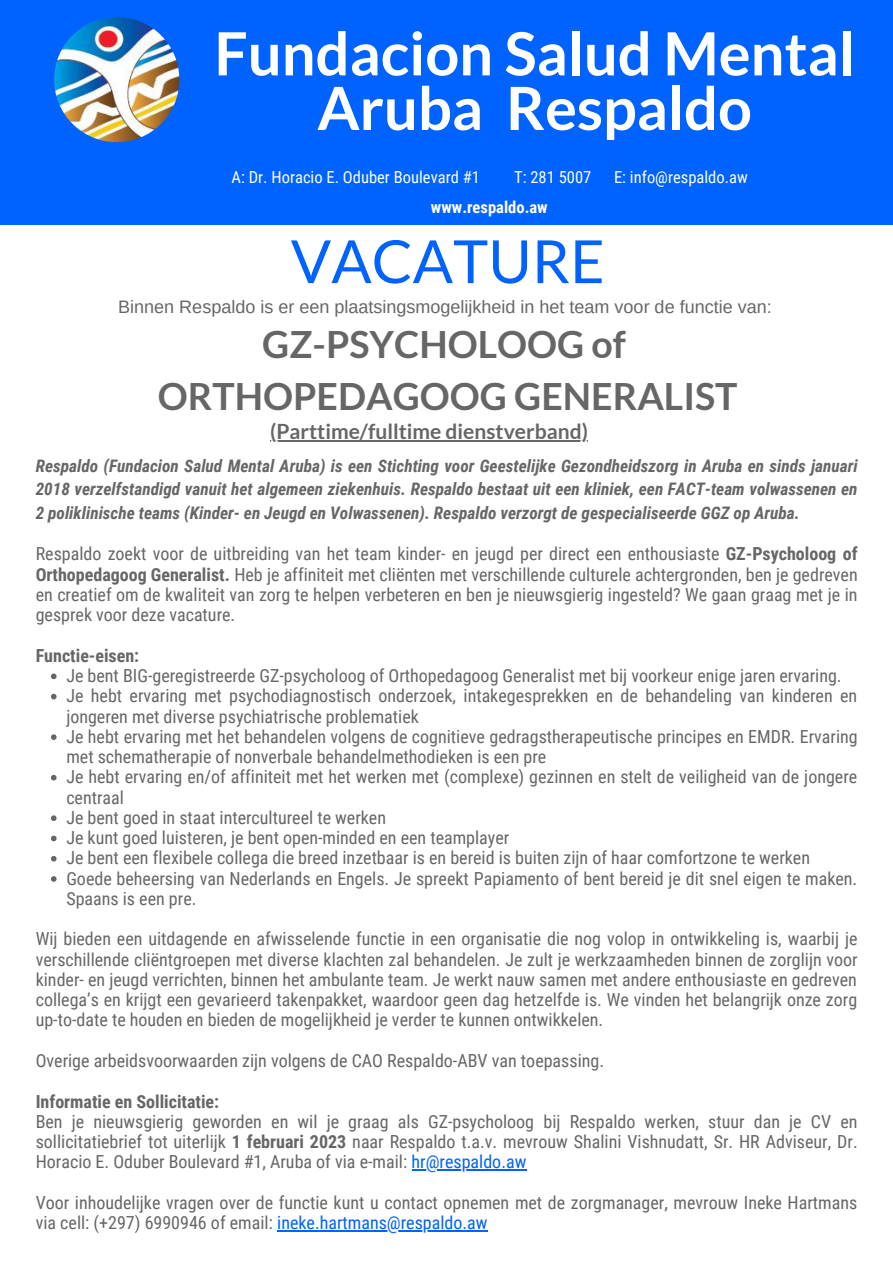
<style>
.page{position:relative;width:893px;height:1263px;background:#fff}
.page>*{position:absolute;margin:0;border:0;box-sizing:border-box;transform-origin:0 0}
.t1{font:700 59.62px/54.6px "Lato";color:#fff;text-align:center}
.t2{font:59.62px "Lato";color:#0062ff}
.t3{font:700 37.5px/52.3px "Lato";color:#666;text-align:center}
.t4{font:700 21px "Lato";color:#666}
.t5{font:18px/20.2px "Roboto Condensed";color:#666;text-align:justify}
.t6{font:18px "Arimo";color:#666}
.t7{font:700 18px "Roboto Condensed";color:#666}
.t8{font:italic 700 17.25px/23.6px "Roboto Condensed";color:#666;text-align:justify}
.t9{font:16.58px "Roboto Condensed";color:#fff}
.t10{font:700 16.58px "Roboto Condensed";color:#fff}
.s1{font-weight:700}
.s2{color:#0062ff}
</style>
<div class="page">
<div style="left:0;top:0;width:893px;height:224px;background:#0062ff"></div>
<img style="left:54px;top:17px;width:125px;height:125px;border-radius:50%">
<svg style="left:51px;top:673px;width:6px;height:6px"></svg>
<svg style="left:51px;top:694px;width:6px;height:5px"></svg>
<svg style="left:51px;top:734px;width:6px;height:6px"></svg>
<svg style="left:51px;top:775px;width:6px;height:5px"></svg>
<svg style="left:51px;top:815px;width:6px;height:6px"></svg>
<svg style="left:51px;top:836px;width:6px;height:5px"></svg>
<svg style="left:51px;top:856px;width:6px;height:5px"></svg>
<svg style="left:51px;top:876px;width:6px;height:6px"></svg>
<hr style="left:411px;top:1169px;width:115px;height:2px;background:#0062ff">
<hr style="left:277px;top:1230px;width:211px;height:2px;background:#0062ff">
<hr style="left:270px;top:441px;width:318px;height:1px;background:#666">
<h1 class="t1" style="left:214px;top:25px;width:642px">Fundacion Salud Mental<br>Aruba Respaldo</h1>
<p class="t9" style="left:232px;top:168px;width:250px">A: Dr. Horacio E. Oduber Boulevard #1</p>
<p class="t9" style="left:514px;top:168px;width:79px">T: 281 5007</p>
<p class="t9" style="left:614px;top:168px;width:135px">E: info@respaldo.aw</p>
<p class="t10" style="left:431px;top:197px;width:118px">www.respaldo.aw</p>
<h1 class="t2" style="left:291px;top:224px;width:315px">VACATURE</h1>
<p class="t6" style="left:118px;top:296px;width:655px">Binnen Respaldo is er een plaatsingsmogelijkheid in het team voor de functie van:</p>
<h2 class="t3" style="left:158px;top:317px;width:581px">GZ-PSYCHOLOOG of<br>ORTHOPEDAGOOG GENERALIST</h2>
<p class="t4" style="left:270px;top:419px;width:319px">(Parttime/fulltime dienstverband)</p>
<p class="t8" style="left:36px;top:454px;width:823px">Respaldo (Fundacion Salud Mental Aruba) is een Stichting voor Geestelijke Gezondheidszorg in Aruba en sinds januari 2018 verzelfstandigd vanuit het algemeen ziekenhuis. Respaldo bestaat uit een kliniek, een FACT-team volwassenen en 2 poliklinische teams (Kinder- en Jeugd en Volwassenen). Respaldo verzorgt de gespecialiseerde GGZ op Aruba.</p>
<p class="t5" style="left:36px;top:544px;width:823px">Respaldo zoekt voor de uitbreiding van het team kinder- en jeugd per direct een enthousiaste <span class="s1">GZ-Psycholoog of Orthopedagoog Generalist.</span> Heb je affiniteit met cliënten met verschillende culturele achtergronden, ben je gedreven en creatief om de kwaliteit van zorg te helpen verbeteren en ben je nieuwsgierig ingesteld? We gaan graag met je in gesprek voor deze vacature.</p>
<p class="t7" style="left:36px;top:645px;width:105px">Functie-eisen:</p>
<p class="t5" style="left:66px;top:666px;width:793px;text-align:left">Je bent BIG-geregistreerde GZ-psycholoog of Orthopedagoog Generalist met bij voorkeur enige jaren ervaring.<br>Je hebt ervaring met psychodiagnostisch onderzoek, intakegesprekken en de behandeling van kinderen en jongeren met diverse psychiatrische problematiek<br>Je hebt ervaring met het behandelen volgens de cognitieve gedragstherapeutische principes en EMDR. Ervaring met schematherapie of nonverbale behandelmethodieken is een pre<br>Je hebt ervaring en/of affiniteit met het werken met (complexe) gezinnen en stelt de veiligheid van de jongere centraal<br>Je bent goed in staat intercultureel te werken<br>Je kunt goed luisteren, je bent open-minded en een teamplayer<br>Je bent een flexibele collega die breed inzetbaar is en bereid is buiten zijn of haar comfortzone te werken Goede beheersing van Nederlands en Engels. Je spreekt Papiamento of bent bereid je dit snel eigen te maken.<br>Spaans is een pre.</p>
<p class="t5" style="left:36px;top:929px;width:823px">Wij bieden een uitdagende en afwisselende functie in een organisatie die nog volop in ontwikkeling is, waarbij je verschillende cliëntgroepen met diverse klachten zal behandelen. Je zult je werkzaamheden binnen de zorglijn voor kinder- en jeugd verrichten, binnen het ambulante team. Je werkt nauw samen met andere enthousiaste en gedreven collega’s en krijgt een gevarieerd takenpakket, waardoor geen dag hetzelfde is. We vinden het belangrijk onze zorg up-to-date te houden en bieden de mogelijkheid je verder te kunnen ontwikkelen.</p>
<p class="t5" style="left:36px;top:1051px;width:570px">Overige arbeidsvoorwaarden zijn volgens de CAO Respaldo-ABV van toepassing.</p>
<p class="t7" style="left:36px;top:1091px;width:185px">Informatie en Sollicitatie:</p>
<p class="t5" style="left:36px;top:1111px;width:823px">Ben je nieuwsgierig geworden en wil je graag als GZ-psycholoog bij Respaldo werken, stuur dan je CV en sollicitatiebrief tot uiterlijk <span class="s1">1 februari 2023</span> naar Respaldo t.a.v. mevrouw Shalini Vishnudatt, Sr. HR Adviseur, Dr.<br>Horacio E. Oduber Boulevard #1, Aruba of via e-mail: <span class="s2">hr@respaldo.aw</span></p>
<p class="t5" style="left:36px;top:1192px;width:823px">Voor inhoudelijke vragen over de functie kunt u contact opnemen met de zorgmanager, mevrouw Ineke Hartmans via cell: (+297) 6990946 of email: <span class="s2">ineke.hartmans@respaldo.aw</span></p>
</div>
